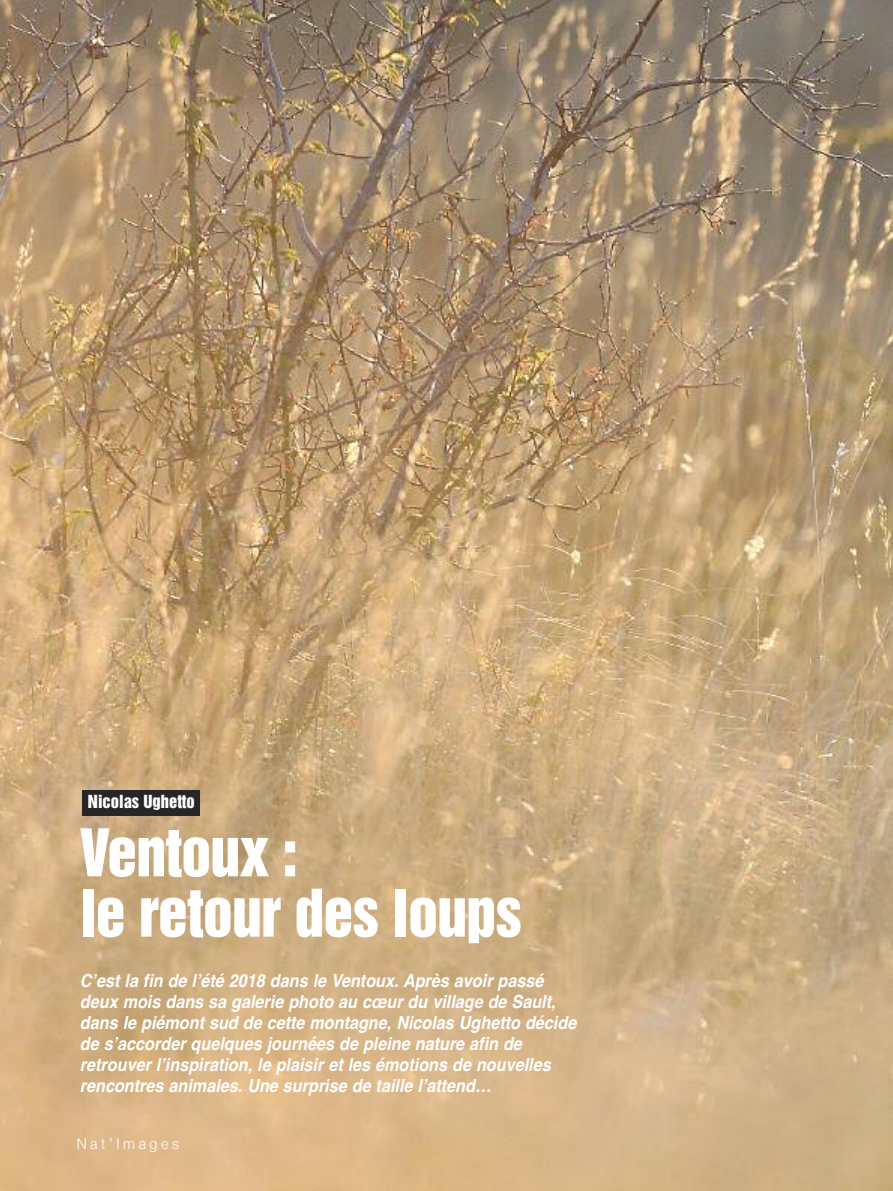
<style>
.page{position:relative;width:893px;height:1191px;background:#fff}
.page>*{position:absolute;margin:0;border:0;box-sizing:border-box;transform-origin:0 0}
.t1{font:60px/60.3px "Helvetica Inserat LT Std";letter-spacing:-.015em;color:#fff}
.t2{font:italic 700 18px/21px "Helvetica";color:#fff;scale:.9 1}
.t3{font:16.5px "Helvetica Inserat LT Std";color:#fff}
.t4{font:300 15px "Helvetica Neue";letter-spacing:.25em;color:#fff;scale:.95 1}
</style>
<div class="page">
<img style="left:0;top:0;width:893px;height:1191px">
<div style="left:82px;top:790px;width:118px;height:25px;background:#272526"></div>
<p class="t3" style="left:88px;top:794px;width:108px">Nicolas Ughetto</p>
<h1 class="t1" style="left:80px;top:825px;width:444px">Ventoux :<br>le retour des loups</h1>
<p class="t2" style="left:80px;top:970px;width:553px">C’est la fin de l’été 2018 dans le Ventoux. Après avoir passé deux mois dans sa galerie photo au cœur du village de Sault, dans le piémont sud de cette montagne, Nicolas Ughetto décide de s’accorder quelques journées de pleine nature afin de retrouver l’inspiration, le plaisir et les émotions de nouvelles rencontres animales. Une surprise de taille l’attend…</p>
<p class="t4" style="left:77px;top:1134px;width:109px">Nat’Images</p>
</div>
